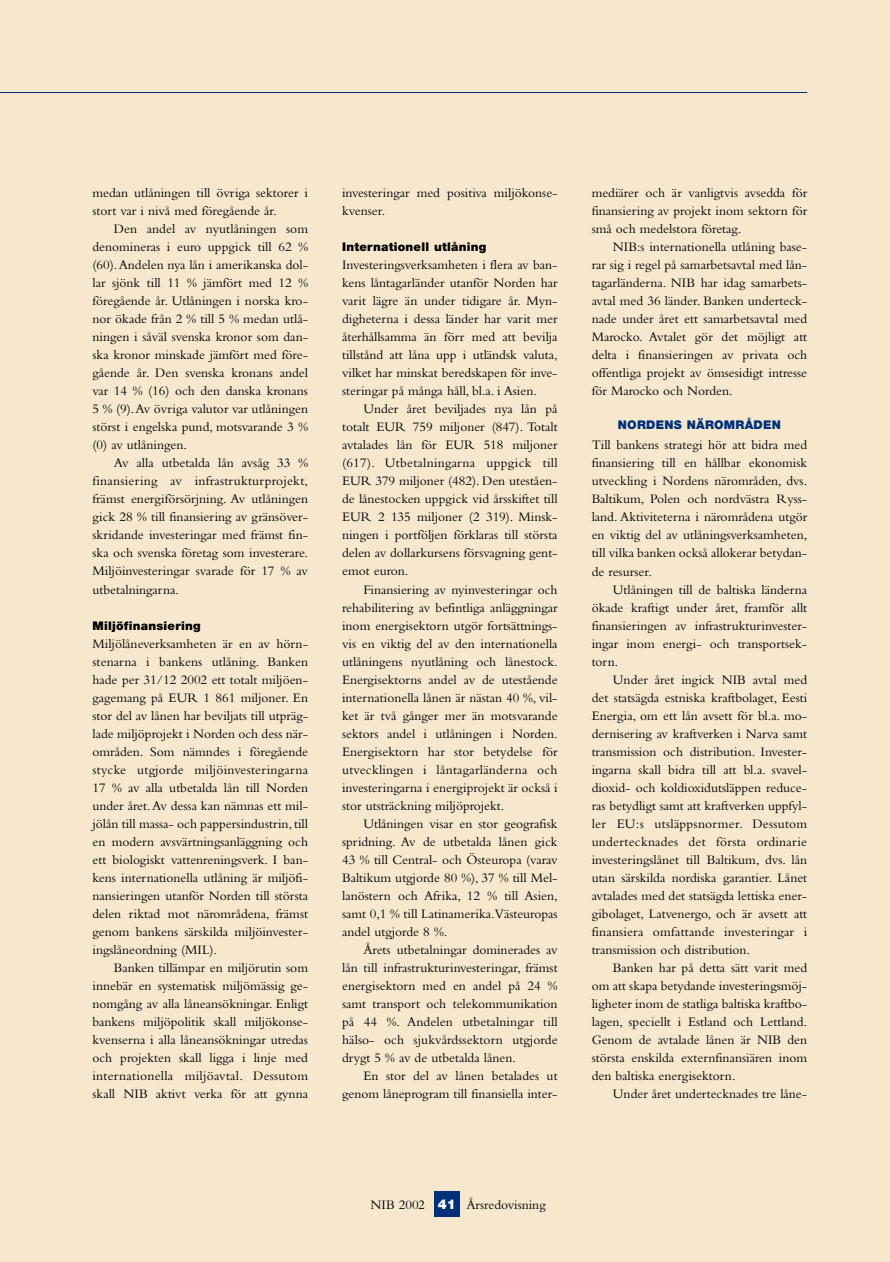
<style>
.page{position:relative;width:890px;height:1262px;background:#f6e7cd}
.page>*{position:absolute;margin:0;border:0;box-sizing:border-box;transform-origin:0 0}
.t1{font:13.5px/18px "Bembo";color:#000;text-align:justify}
.t2{font:900 12px "Helvetica Neue";letter-spacing:.02em;color:#000}
.t3{font:900 12px "Helvetica Neue";letter-spacing:.02em;color:#003079}
.s1{font-family:"Helvetica Neue";font-weight:900;color:#fff}
</style>
<div class="page">
<div style="left:434px;top:1191px;width:25px;height:26px;background:#003079"></div>
<hr style="left:0;top:92px;width:807px;height:1px;background:#003079">
<p class="t1" style="left:92px;top:185px;width:217px">medan utlåningen till övriga sektorer i stort var i nivå med föregående år.</p>
<p class="t1" style="left:92px;top:221px;width:217px;text-indent:21px">Den andel av nyutlåningen som denomineras i euro uppgick till 62 % (60).Andelen nya lån i amerikanska dol&shy;lar sjönk till 11 % jämfört med 12 % föregående år. Utlåningen i norska kro&shy;nor ökade från 2 % till 5 % medan utlå&shy;ningen i såväl svenska kronor som dan&shy;ska kronor minskade jämfört med före&shy;gående år. Den svenska kronans andel var 14 % (16) och den danska kronans 5 % (9).Av övriga valutor var utlåningen störst i engelska pund, motsvarande 3 % (0) av utlåningen.</p>
<p class="t1" style="left:92px;top:455px;width:217px;text-indent:21px">Av alla utbetalda lån avsåg 33 % finansiering av infrastrukturprojekt, främst energiförsörjning. Av utlåningen gick 28 % till finansiering av gränsöver&shy;skridande investeringar med främst fin&shy;ska och svenska företag som investerare.<br>Miljöinvesteringar svarade för 17 % av utbetalningarna.</p>
<p class="t2" style="left:92px;top:621px;width:110px">Miljöfinansiering</p>
<p class="t1" style="left:92px;top:635px;width:217px">Miljölåneverksamheten är en av hörn&shy;stenarna i bankens utlåning. Banken hade per 31/12 2002 ett totalt miljöen&shy;gagemang på EUR 1 861 miljoner. En stor del av lånen har beviljats till utpräg&shy;lade miljöprojekt i Norden och dess när&shy;områden. Som nämndes i föregående stycke utgjorde miljöinvesteringarna 17 % av alla utbetalda lån till Norden under året.Av dessa kan nämnas ett mil&shy;jölån till massa- och pappersindustrin, till en modern avsvärtningsanläggning och ett biologiskt vattenreningsverk. I ban&shy;kens internationella utlåning är miljöfi&shy;nansieringen utanför Norden till största delen riktad mot närområdena, främst genom bankens särskilda miljöinvester&shy;ingslåneordning (MIL).</p>
<p class="t1" style="left:92px;top:959px;width:217px;text-indent:21px">Banken tillämpar en miljörutin som innebär en systematisk miljömässig ge&shy;nomgång av alla låneansökningar. Enligt bankens miljöpolitik skall miljökonse&shy;kvenserna i alla låneansökningar utredas och projekten skall ligga i linje med internationella miljöavtal. Dessutom skall NIB aktivt verka för att gynna</p>
<p class="t1" style="left:342px;top:185px;width:217px">investeringar med positiva miljökonse&shy;kvenser.</p>
<p class="t2" style="left:342px;top:243px;width:146px">Internationell utlåning</p>
<p class="t1" style="left:342px;top:257px;width:217px">Investeringsverksamheten i flera av ban&shy;kens låntagarländer utanför Norden har varit lägre än under tidigare år. Myn&shy;digheterna i dessa länder har varit mer återhållsamma än förr med att bevilja tillstånd att låna upp i utländsk valuta, vilket har minskat beredskapen för inve&shy;steringar på många håll, bl.a. i Asien.</p>
<p class="t1" style="left:342px;top:401px;width:217px;text-indent:21px">Under året beviljades nya lån på totalt EUR 759 miljoner (847). Totalt avtalades lån för EUR 518 miljoner (617). Utbetalningarna uppgick till EUR 379 miljoner (482). Den uteståen&shy;de lånestocken uppgick vid årsskiftet till EUR 2 135 miljoner (2 319). Minsk&shy;ningen i portföljen förklaras till största delen av dollarkursens försvagning gent&shy;emot euron.</p>
<p class="t1" style="left:342px;top:581px;width:217px;text-indent:21px">Finansiering av nyinvesteringar och rehabilitering av befintliga anläggningar inom energisektorn utgör fortsättnings&shy;vis en viktig del av den internationella utlåningens nyutlåning och lånestock.<br>Energisektorns andel av de utestående internationella lånen är nästan 40 %, vil&shy;ket är två gånger mer än motsvarande sektors andel i utlåningen i Norden.<br>Energisektorn har stor betydelse för utvecklingen i låntagarländerna och investeringarna i energiprojekt är också i stor utsträckning miljöprojekt.</p>
<p class="t1" style="left:342px;top:815px;width:217px;text-indent:21px">Utlåningen visar en stor geografisk spridning. Av de utbetalda lånen gick 43 % till Central- och Östeuropa (varav Baltikum utgjorde 80 %), 37 % till Mel&shy;lanöstern och Afrika, 12 % till Asien, samt 0,1 % till Latinamerika.Västeuropas andel utgjorde 8 %.</p>
<p class="t1" style="left:342px;top:941px;width:217px;text-indent:21px">Årets utbetalningar dominerades av lån till infrastrukturinvesteringar, främst energisektorn med en andel på 24 % samt transport och telekommunikation på 44 %. Andelen utbetalningar till hälso- och sjukvårdssektorn utgjorde drygt 5 % av de utbetalda lånen.</p>
<p class="t1" style="left:342px;top:1067px;width:217px;text-align:right">En stor del av lånen betalades ut genom låneprogram till finansiella inter-</p>
<p class="t1" style="left:591px;top:185px;width:217px">mediärer och är vanligtvis avsedda för finansiering av projekt inom sektorn för små och medelstora företag.</p>
<p class="t1" style="left:591px;top:239px;width:217px;text-indent:21px">NIB:s internationella utlåning base&shy;rar sig i regel på samarbetsavtal med lån&shy;tagarländerna. NIB har idag samarbets&shy;avtal med 36 länder. Banken underteck&shy;nade under året ett samarbetsavtal med Marocko. Avtalet gör det möjligt att delta i finansieringen av privata och offentliga projekt av ömsesidigt intresse för Marocko och Norden.</p>
<p class="t3" style="left:618px;top:420px;width:164px">NORDENS NÄROMRÅDEN</p>
<p class="t1" style="left:591px;top:437px;width:217px">Till bankens strategi hör att bidra med finansiering till en hållbar ekonomisk utveckling i Nordens närområden, dvs.<br>Baltikum, Polen och nordvästra Ryss&shy;land. Aktiviteterna i närområdena utgör en viktig del av utlåningsverksamheten, till vilka banken också allokerar betydan&shy;de resurser.</p>
<p class="t1" style="left:591px;top:581px;width:217px;text-indent:21px">Utlåningen till de baltiska länderna ökade kraftigt under året, framför allt finansieringen av infrastrukturinvester&shy;ingar inom energi- och transportsek&shy;torn.</p>
<p class="t1" style="left:591px;top:671px;width:217px;text-indent:21px">Under året ingick NIB avtal med det statsägda estniska kraftbolaget, Eesti Energia, om ett lån avsett för bl.a. mo&shy;dernisering av kraftverken i Narva samt transmission och distribution. Invester&shy;ingarna skall bidra till att bl.a. svavel&shy;dioxid- och koldioxidutsläppen reduce&shy;ras betydligt samt att kraftverken uppfyl&shy;ler EU:s utsläppsnormer. Dessutom undertecknades det första ordinarie investeringslånet till Baltikum, dvs. lån utan särskilda nordiska garantier. Lånet avtalades med det statsägda lettiska ener&shy;gibolaget, Latvenergo, och är avsett att finansiera omfattande investeringar i transmission och distribution.</p>
<p class="t1" style="left:591px;top:959px;width:217px;text-indent:21px">Banken har på detta sätt varit med om att skapa betydande investeringsmöj&shy;ligheter inom de statliga baltiska kraftbo&shy;lagen, speciellt i Estland och Lettland.<br>Genom de avtalade lånen är NIB den största enskilda externfinansiären inom den baltiska energisektorn.</p>
<p class="t1" style="left:613px;top:1085px;width:196px">Under året undertecknades tre låne-</p>
<p class="t1" style="left:370px;top:1196px;width:177px">NIB 2002 <span class="s1">41</span> Årsredovisning</p>
</div>
